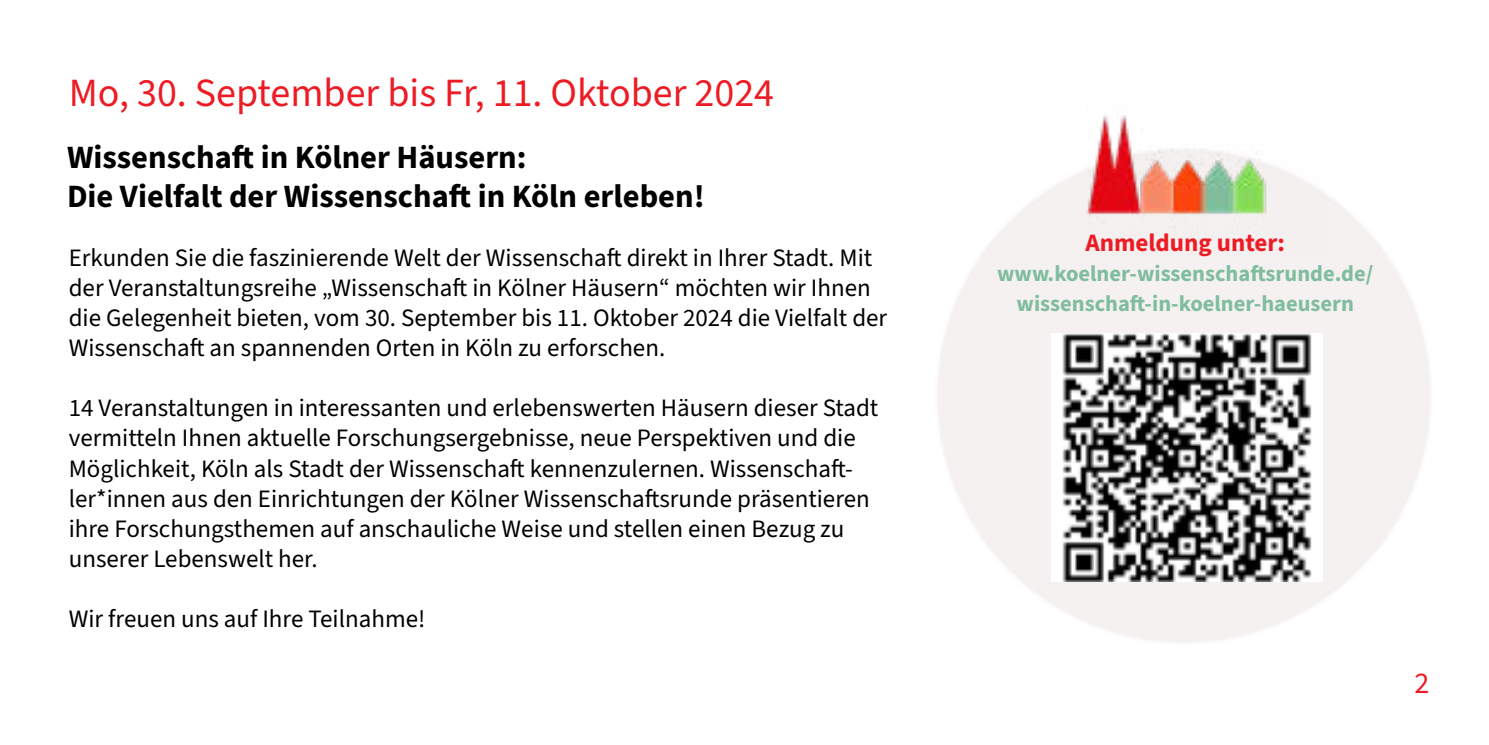
<style>
.page{position:relative;width:1489px;height:745px;background:#fff}
.page>*{position:absolute;margin:0;border:0;box-sizing:border-box;transform-origin:0 0}
.t1{font:40px "Source Sans 3";color:#ed1b23}
.t2{font:700 32.5px/39px "Source Sans 3";color:#000}
.t3{font:30px "Source Sans 3";color:#ed1b23}
.t4{font:25px/30px "Source Sans 3";color:#000}
.t5{font:700 25px "Source Sans 3";color:#ed1b24}
.t6{font:700 22.5px/30px "Source Sans 3";color:#80bd9e;text-align:center}
</style>
<div class="page">
<img style="left:938px;top:170px;width:492px;height:472px">
<img style="left:1086px;top:115px;width:238px;height:140px">
<img style="left:1051px;top:333px;width:271px;height:248px">
<h1 class="t1" style="left:69px;top:68px;width:707px">Mo, 30. September bis Fr, 11. Oktober 2024</h1>
<h2 class="t2" style="left:67px;top:137px;width:639px">Wissenschaft in Kölner Häusern:<br>Die Vielfalt der Wissenschaft in Köln erleben!</h2>
<p class="t4" style="left:69px;top:243px;width:820px">Erkunden Sie die faszinierende Welt der Wissenschaft direkt in Ihrer Stadt. Mit der Veranstaltungsreihe „Wissenschaft in Kölner Häusern“ möchten wir Ihnen die Gelegenheit bieten, vom 30. September bis 11. Oktober 2024 die Vielfalt der Wissenschaft an spannenden Orten in Köln zu erforschen.</p>
<p class="t4" style="left:69px;top:393px;width:811px">14 Veranstaltungen in interessanten und erlebenswerten Häusern dieser Stadt vermitteln Ihnen aktuelle Forschungsergebnisse, neue Perspektiven und die Möglichkeit, Köln als Stadt der Wissenschaft kennenzulernen. Wissenschaft&shy;ler*innen aus den Einrichtungen der Kölner Wissenschaftsrunde präsentieren ihre Forschungsthemen auf anschauliche Weise und stellen einen Bezug zu unserer Lebenswelt her.</p>
<p class="t4" style="left:69px;top:603px;width:358px">Wir freuen uns auf Ihre Teilnahme!</p>
<p class="t5" style="left:1085px;top:226px;width:201px">Anmeldung unter:</p>
<p class="t6" style="left:997px;top:258px;width:378px">www.koelner-wissenschaftsrunde.de/ wissenschaft-in-koelner-haeusern</p>
<p class="t3" style="left:1414px;top:664px;width:16px">2</p>
</div>
